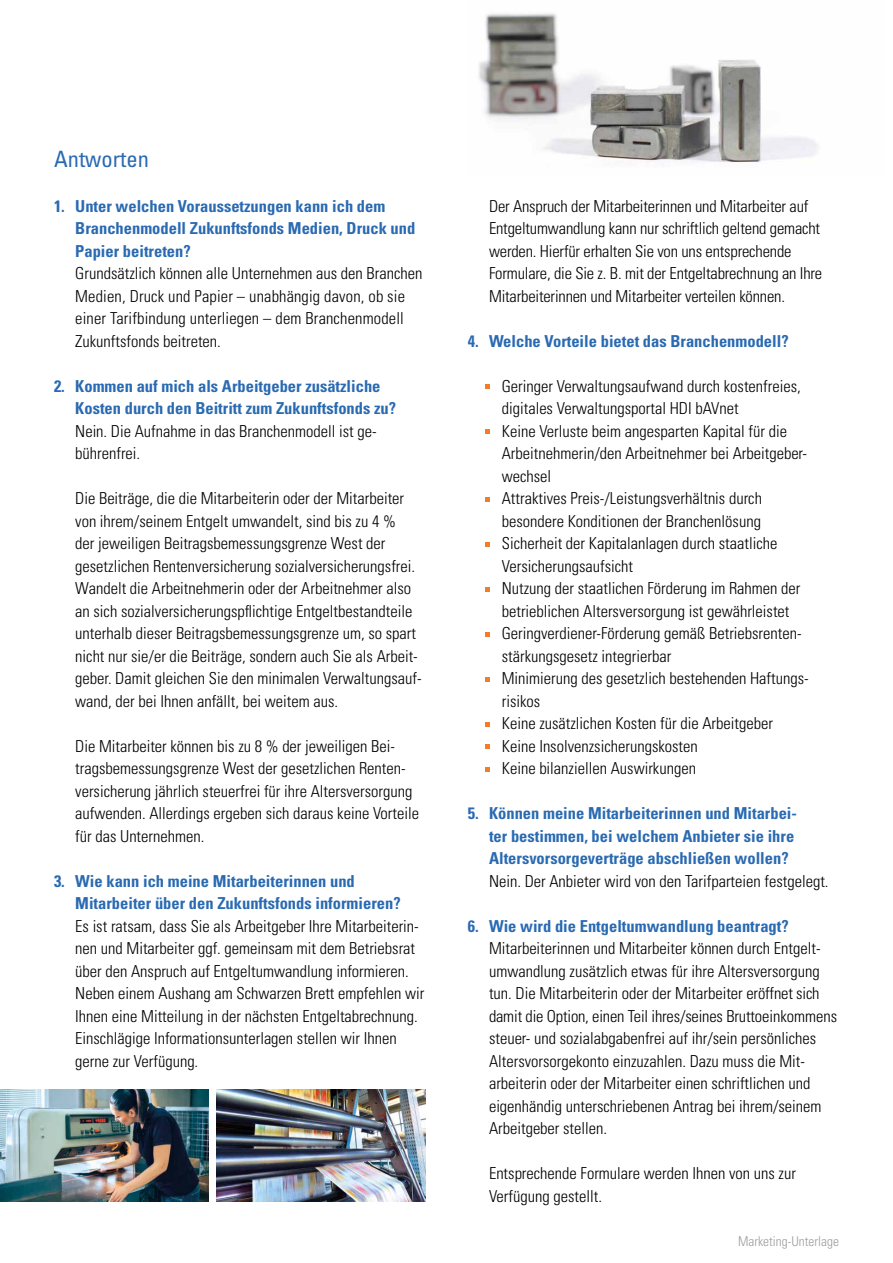
<style>
.page{position:relative;width:893px;height:1263px;background:#fff}
.page>*{position:absolute;margin:0;border:0;box-sizing:border-box;transform-origin:0 0}
.t1{font:condensed 22.5px "Univers";color:#2a6ab2}
.t2{font:300 condensed 16.5px/22.5px "Univers";color:#000}
.t3{font:700 condensed 16.5px/22.5px "Univers";color:#2a6ab2}
.t4{font:300 condensed 13.5px "Univers";color:#9d9d9c}
</style>
<div class="page">
<img style="left:478px;top:13px;width:340px;height:150px">
<svg style="left:486px;top:384px;width:4px;height:4px"></svg>
<svg style="left:486px;top:429px;width:4px;height:5px"></svg>
<svg style="left:486px;top:497px;width:4px;height:4px"></svg>
<svg style="left:486px;top:542px;width:4px;height:4px"></svg>
<svg style="left:486px;top:587px;width:4px;height:4px"></svg>
<svg style="left:486px;top:632px;width:4px;height:4px"></svg>
<svg style="left:486px;top:677px;width:4px;height:4px"></svg>
<svg style="left:486px;top:722px;width:4px;height:4px"></svg>
<svg style="left:486px;top:744px;width:4px;height:4px"></svg>
<svg style="left:486px;top:767px;width:4px;height:4px"></svg>
<img style="left:0;top:1089px;width:208px;height:113px">
<img style="left:217px;top:1089px;width:208px;height:113px">
<h1 class="t1" style="left:54px;top:144px;width:96px">Antworten</h1>
<p class="t3" style="left:75px;top:194px;width:342px;text-indent:-21px">1. Unter welchen Voraussetzungen kann ich dem<br>Branchenmodell Zukunftsfonds Medien, Druck und<br>Papier beitreten?</p>
<p class="t2" style="left:75px;top:262px;width:349px">Grundsätzlich können alle Unternehmen aus den Branchen Medien, Druck und Papier – unabhängig davon, ob sie einer Tarifbindung unterliegen – dem Branchenmodell Zukunftsfonds beitreten.</p>
<p class="t3" style="left:75px;top:374px;width:322px;text-indent:-21px">2. Kommen auf mich als Arbeitgeber zusätzliche<br>Kosten durch den Beitritt zum Zukunftsfonds zu?</p>
<p class="t2" style="left:75px;top:419px;width:302px">Nein. Die Aufnahme in das Branchenmodell ist ge&shy;bührenfrei.</p>
<p class="t2" style="left:75px;top:487px;width:348px">Die Beiträge, die die Mitarbeiterin oder der Mitarbeiter von ihrem/seinem Entgelt umwandelt, sind bis zu 4 %<br>der jeweiligen Beitragsbemessungsgrenze West der gesetzlichen Rentenversicherung sozialversicherungsfrei.<br>Wandelt die Arbeitnehmerin oder der Arbeitnehmer also an sich sozialversicherungspflichtige Entgeltbestandteile unterhalb dieser Beitragsbemessungsgrenze um, so spart nicht nur sie/er die Beiträge, sondern auch Sie als Arbeit&shy;geber. Damit gleichen Sie den minimalen Verwaltungsauf&shy;wand, der bei Ihnen anfällt, bei weitem aus.</p>
<p class="t2" style="left:75px;top:734px;width:345px">Die Mitarbeiter können bis zu 8 % der jeweiligen Bei&shy;tragsbemessungsgrenze West der gesetzlichen Renten&shy;versicherung jährlich steuerfrei für ihre Altersversorgung aufwenden. Allerdings ergeben sich daraus keine Vorteile für das Unternehmen.</p>
<p class="t3" style="left:75px;top:869px;width:327px;text-indent:-21px">3. Wie kann ich meine Mitarbeiterinnen und<br>Mitarbeiter über den Zukunftsfonds informieren?</p>
<p class="t2" style="left:75px;top:914px;width:351px">Es ist ratsam, dass Sie als Arbeitgeber Ihre Mitarbeiterin&shy;nen und Mitarbeiter ggf. gemeinsam mit dem Betriebsrat über den Anspruch auf Entgeltumwandlung informieren.<br>Neben einem Aushang am Schwarzen Brett empfehlen wir Ihnen eine Mitteilung in der nächsten Entgeltabrechnung.<br>Einschlägige Informationsunterlagen stellen wir Ihnen gerne zur Verfügung.</p>
<p class="t2" style="left:489px;top:194px;width:335px">Der Anspruch der Mitarbeiterinnen und Mitarbeiter auf Entgeltumwandlung kann nur schriftlich geltend gemacht werden. Hierfür erhalten Sie von uns entsprechende Formulare, die Sie z. B. mit der Entgeltabrechnung an Ihre Mitarbeiterinnen und Mitarbeiter verteilen können.</p>
<p class="t3" style="left:468px;top:329px;width:322px">4. Welche Vorteile bietet das Branchenmodell?</p>
<p class="t2" style="left:502px;top:374px;width:307px">Geringer Verwaltungsaufwand durch kostenfreies, digitales Verwaltungsportal HDI bAVnet<br>Keine Verluste beim angesparten Kapital für die Arbeitnehmerin/den Arbeitnehmer bei Arbeitgeber&shy;wechsel<br>Attraktives Preis-/Leistungsverhältnis durch besondere Konditionen der Branchenlösung Sicherheit der Kapitalanlagen durch staatliche Versicherungsaufsicht<br>Nutzung der staatlichen Förderung im Rahmen der betrieblichen Altersversorgung ist gewährleistet Geringverdiener-Förderung gemäß Betriebsrenten&shy;stärkungsgesetz integrierbar<br>Minimierung des gesetzlich bestehenden Haftungs&shy;risikos<br>Keine zusätzlichen Kosten für die Arbeitgeber Keine Insolvenzsicherungskosten<br>Keine bilanziellen Auswirkungen</p>
<p class="t3" style="left:489px;top:802px;width:309px;text-indent:-21px">5. Können meine Mitarbeiterinnen und Mitarbei&shy;ter bestimmen, bei welchem Anbieter sie ihre<br>Altersvorsorgeverträge abschließen wollen?</p>
<p class="t2" style="left:489px;top:869px;width:341px">Nein. Der Anbieter wird von den Tarifparteien festgelegt.</p>
<p class="t3" style="left:468px;top:914px;width:323px">6. Wie wird die Entgeltumwandlung beantragt?</p>
<p class="t2" style="left:489px;top:937px;width:350px">Mitarbeiterinnen und Mitarbeiter können durch Entgelt&shy;umwandlung zusätzlich etwas für ihre Altersversorgung tun. Die Mitarbeiterin oder der Mitarbeiter eröffnet sich damit die Option, einen Teil ihres/seines Bruttoeinkommens steuer- und sozialabgabenfrei auf ihr/sein persönliches Altersvorsorgekonto einzuzahlen. Dazu muss die Mit&shy;arbeiterin oder der Mitarbeiter einen schriftlichen und eigenhändig unterschriebenen Antrag bei ihrem/seinem Arbeitgeber stellen.</p>
<p class="t2" style="left:489px;top:1162px;width:308px">Entsprechende Formulare werden Ihnen von uns zur<br>Verfügung gestellt.</p>
<p class="t4" style="left:738px;top:1233px;width:102px">Marketing-Unterlage</p>
</div>
